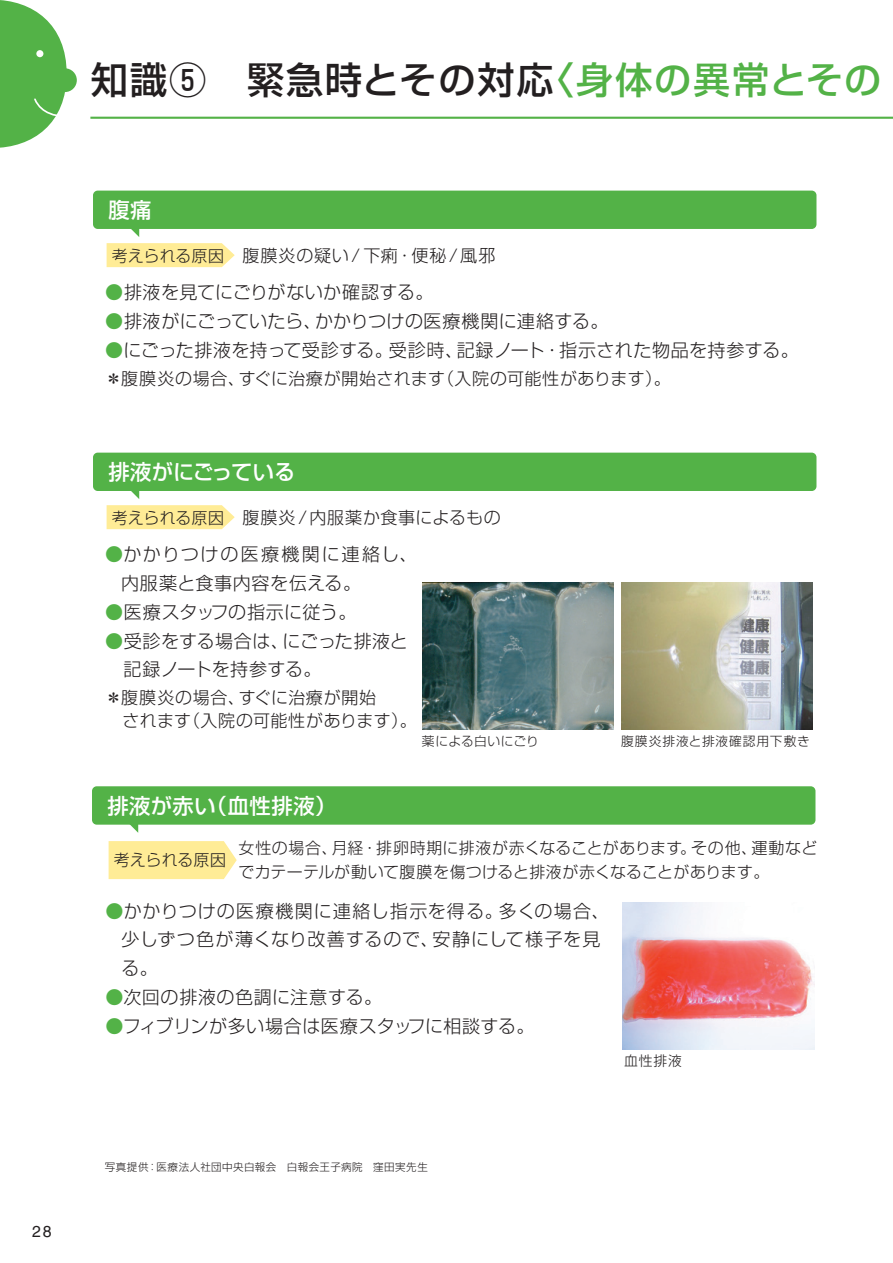
<style>
.page{position:relative;width:893px;height:1263px;background:#fff}
.page>*{position:absolute;margin:0;border:0;box-sizing:border-box;transform-origin:0 0}
.t1{font:500 37.2px "Shin Go Pr 6";letter-spacing:.05em;color:#231f20}
.t2{font:500 21.3px "Shin Go Pr 6";letter-spacing:.02em;color:#fff}
.t3{font:500 21.3px "Shin Go Pr 6";letter-spacing:-.005em;color:#fff}
.t4{font:300 18px/28.7px "Shin Go Pr 6";letter-spacing:.025em;color:#231f20}
.t5{font:300 18px/28.7px "Shin Go Pr 6";letter-spacing:.055em;color:#231f20}
.t6{font:300 18px/28.7px "Shin Go Pr 6";letter-spacing:.06em;color:#231f20}
.t7{font:300 18px "Shin Go Pr 6";letter-spacing:.005em;color:#231f20}
.t8{font:300 16.95px/23.4px "Shin Go Pr 6";letter-spacing:.035em;color:#231f20}
.t9{font:300 16.95px "Shin Go Pr 6";letter-spacing:.055em;color:#231f20}
.t10{font:300 15.9px/23.4px "Shin Go Pr 6";letter-spacing:.02em;color:#231f20}
.t11{font:15.9px "Helvetica";color:#231f20}
.t12{font:300 13.8px "Shin Go Pr 6";color:#231f20}
.t13{font:300 12.75px "Shin Go Pr 6";letter-spacing:.05em;color:#231f20}
.t14{font:300 12.75px "Shin Go Pr 6";letter-spacing:.025em;color:#231f20}
.t15{font:300 10.5px "Shin Go Pr 6";letter-spacing:.045em;color:#231f20}
.s1{color:#53b247}
.s2{font-size:15.9px}
</style>
<div class="page">
<img style="left:621px;top:583px;width:192px;height:147px">
<img style="left:422px;top:583px;width:192px;height:147px">
<img style="left:623px;top:903px;width:191px;height:147px">
<hr style="left:90px;top:117px;width:803px;height:2px;background:#53b247">
<svg style="left:107px;top:243px;width:128px;height:24px;background:#ffed9c"></svg>
<div style="left:93px;top:191px;width:723px;height:38px;background:#53b247;border-radius:5px"></div>
<svg style="left:131px;top:229px;width:8px;height:8px"></svg>
<svg style="left:107px;top:505px;width:128px;height:24px;background:#ffed9c"></svg>
<div style="left:93px;top:453px;width:723px;height:38px;background:#53b247;border-radius:5px"></div>
<svg style="left:131px;top:491px;width:8px;height:8px"></svg>
<svg style="left:109px;top:841px;width:128px;height:38px;background:#ffed9b"></svg>
<div style="left:92px;top:786px;width:723px;height:39px;background:#53b247;border-radius:5px"></div>
<svg style="left:121px;top:824px;width:17px;height:9px"></svg>
<div style="left:53px;top:68px;width:24px;height:24px;background:#53b247;border-radius:50%"></div>
<svg style="left:0;top:0;width:67px;height:148px"></svg>
<p class="t11" style="left:32px;top:1223px;width:21px">28</p>
<h1 class="t1" style="left:91px;top:49px;width:792px">知識⑤　緊急時とその対応<span class="s1">〈身体の異常とその</span></h1>
<p class="t2" style="left:108px;top:192px;width:45px">腹痛</p>
<p class="t9" style="left:112px;top:241px;width:385px"><span class="s2">考えられる原因</span> 腹膜炎の疑い / 下痢・便秘 /風邪</p>
<p class="t4" style="left:105px;top:277px;width:330px"><span class="s1">●</span>排液を見てにごりがないか確認する。</p>
<p class="t4" style="left:105px;top:305px;width:505px"><span class="s1">●</span>排液がにごっていたら、かかりつけの医療機関に連絡する。</p>
<p class="t4" style="left:105px;top:334px;width:695px"><span class="s1">●</span>にごった排液を持って受診する。受診時、記録ノート・指示された物品を持参する。</p>
<p class="t8" style="left:105px;top:365px;width:567px">＊腹膜炎の場合、すぐに治療が開始されます（入院の可能性があります）。</p>
<p class="t3" style="left:108px;top:454px;width:188px">排液がにごっている</p>
<p class="t8" style="left:112px;top:504px;width:390px"><span class="s2">考えられる原因</span> 腹膜炎 /内服薬か食事によるもの</p>
<p class="t6" style="left:121px;top:539px;width:298px;text-indent:-16px"><span class="s1">●</span>かかりつけの医療機関に連絡し、内服薬と食事内容を伝える。</p>
<p class="t7" style="left:105px;top:597px;width:253px"><span class="s1">●</span>医療スタッフの指示に従う。</p>
<p class="t4" style="left:105px;top:625px;width:304px"><span class="s1">●</span>受診をする場合は、にごった排液と　記録ノートを持参する。</p>
<p class="t8" style="left:105px;top:684px;width:313px">＊腹膜炎の場合、すぐに治療が開始<br>　されます（入院の可能性があります）。</p>
<p class="t14" style="left:422px;top:730px;width:119px">薬による白いにごり</p>
<p class="t2" style="left:107px;top:788px;width:231px">排液が赤い（血性排液）</p>
<p class="t13" style="left:621px;top:730px;width:190px">腹膜炎排液と排液確認用下敷き</p>
<p class="t10" style="left:114px;top:847px;width:114px">考えられる原因</p>
<p class="t10" style="left:239px;top:835px;width:580px">女性の場合、月経・排卵時期に排液が赤くなることがあります。その他、運動などでカテーテルが動いて腹膜を傷つけると排液が赤くなることがあります。</p>
<p class="t5" style="left:122px;top:895px;width:490px;text-indent:-16px"><span class="s1">●</span>かかりつけの医療機関に連絡し指示を得る。多くの場合、少しずつ色が薄くなり改善するので、安静にして様子を見る。</p>
<p class="t4" style="left:106px;top:981px;width:278px"><span class="s1">●</span>次回の排液の色調に注意する。</p>
<p class="t4" style="left:106px;top:1010px;width:431px"><span class="s1">●</span>フィブリンが多い場合は医療スタッフに相談する。</p>
<p class="t12" style="left:624px;top:1049px;width:59px">血性排液</p>
<p class="t15" style="left:105px;top:1159px;width:325px">写真提供：医療法人社団中央白報会　白報会王子病院　窪田実先生</p>
</div>
